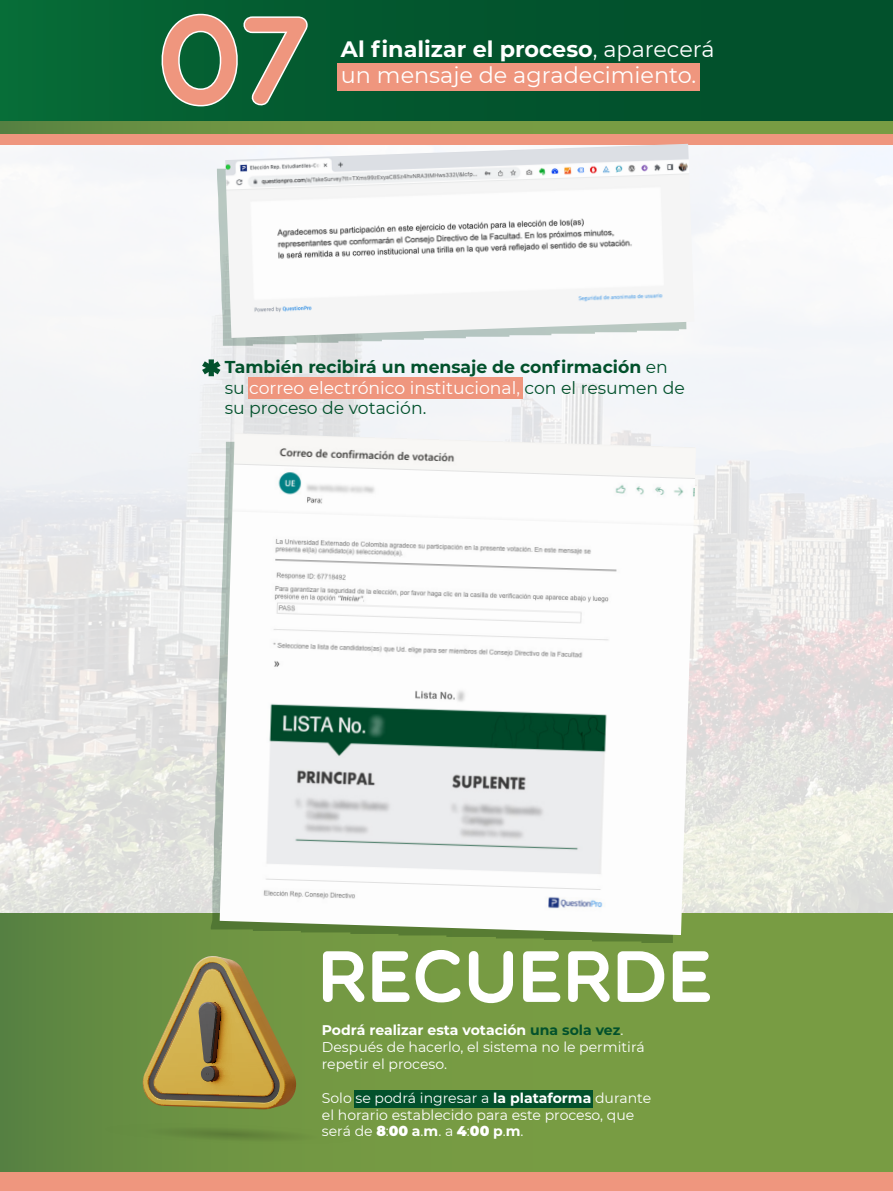
<style>
.page{position:relative;width:893px;height:1191px;background:#fff}
.page>*{position:absolute;margin:0;border:0;box-sizing:border-box;transform-origin:0 0}
.t1{font:125.85px "Multicolore";color:#ef967e}
.t2{font:73.2px "Multicolore";color:#fff}
.t3{font:22.35px/26.8px "Montserrat";color:#fff}
.t4{font:700 17.25px/20.7px "Montserrat";color:#02512c}
.t5{font:14.1px/16.8px "Montserrat";color:#fff}
.s1{font-weight:700}
.s2{font-weight:400}
.s3{font-weight:400;color:#fff}
.s4{font-weight:700;color:#02512c}
.s5{font-weight:900}
</style>
<div class="page">
<img style="left:0;top:145px;width:893px;height:768px">
<div style="left:0;top:0;width:893px;height:122px;background:linear-gradient(to right,#066735,#014b2a)"></div>
<div style="left:0;top:134px;width:893px;height:11px;background:#ef967e"></div>
<svg style="left:0;top:122px;width:893px;height:12px;background:#719642"></svg>
<div style="left:337px;top:63px;width:362px;height:28px;background:#ef967e"></div>
<div style="left:248px;top:378px;width:274px;height:21px;background:#ef967e"></div>
<svg style="left:202px;top:359px;width:18px;height:17px"></svg>
<svg style="left:149px;top:13px;width:160px;height:96px;background:#15693f"></svg>
<div style="left:0;top:1170px;width:893px;height:21px;background:#ef967e"></div>
<div style="left:0;top:913px;width:893px;height:258px;background:linear-gradient(to right,#648c42,#7fa143)"></div>
<div style="left:354px;top:1090px;width:239px;height:17px;background:#02512c"></div>
<svg style="left:105px;top:1123px;width:252px;height:20px;background:#6a8f40"></svg>
<svg style="left:149px;top:956px;width:147px;height:153px;background:#998e44"></svg>
<svg style="left:217px;top:152px;width:469px;height:194px;fill:#f2f5f9"></svg>
<img style="left:225px;top:144px;width:469px;height:194px">
<svg style="left:211px;top:442px;width:477px;height:501px"></svg>
<img style="left:220px;top:433px;width:476px;height:502px">
<h1 class="t1" style="left:156px;top:-16px;width:155px">07</h1>
<h3 class="t3" style="left:341px;top:34px;width:375px"><span class="s1">Al finalizar el proceso</span>, aparecerá un mensaje de agradecimiento.</h3>
<p class="t4" style="left:225px;top:356px;width:462px">También recibirá un mensaje de confirmación <span class="s2">en su</span> <span class="s3">correo electrónico institucional,</span> <span class="s2">con el resumen de su proceso de votación.</span></p>
<h2 class="t2" style="left:318px;top:932px;width:396px">RECUERDE</h2>
<p class="t5" style="left:322px;top:1021px;width:324px"><span class="s1">Podrá realizar esta votación</span> <span class="s4">una sola vez</span>.<br>Después de hacerlo, el sistema no le permitirá repetir el proceso.</p>
<p class="t5" style="left:322px;top:1088px;width:331px">Solo se podrá ingresar a <span class="s1">la plataforma</span> durante el horario establecido para este proceso, que será de <span class="s5">8</span>:<span class="s5">00</span> <span class="s1">a</span>.<span class="s1">m</span>. a <span class="s5">4</span>:<span class="s5">00</span> <span class="s1">p</span>.<span class="s1">m</span>.</p>
</div>
